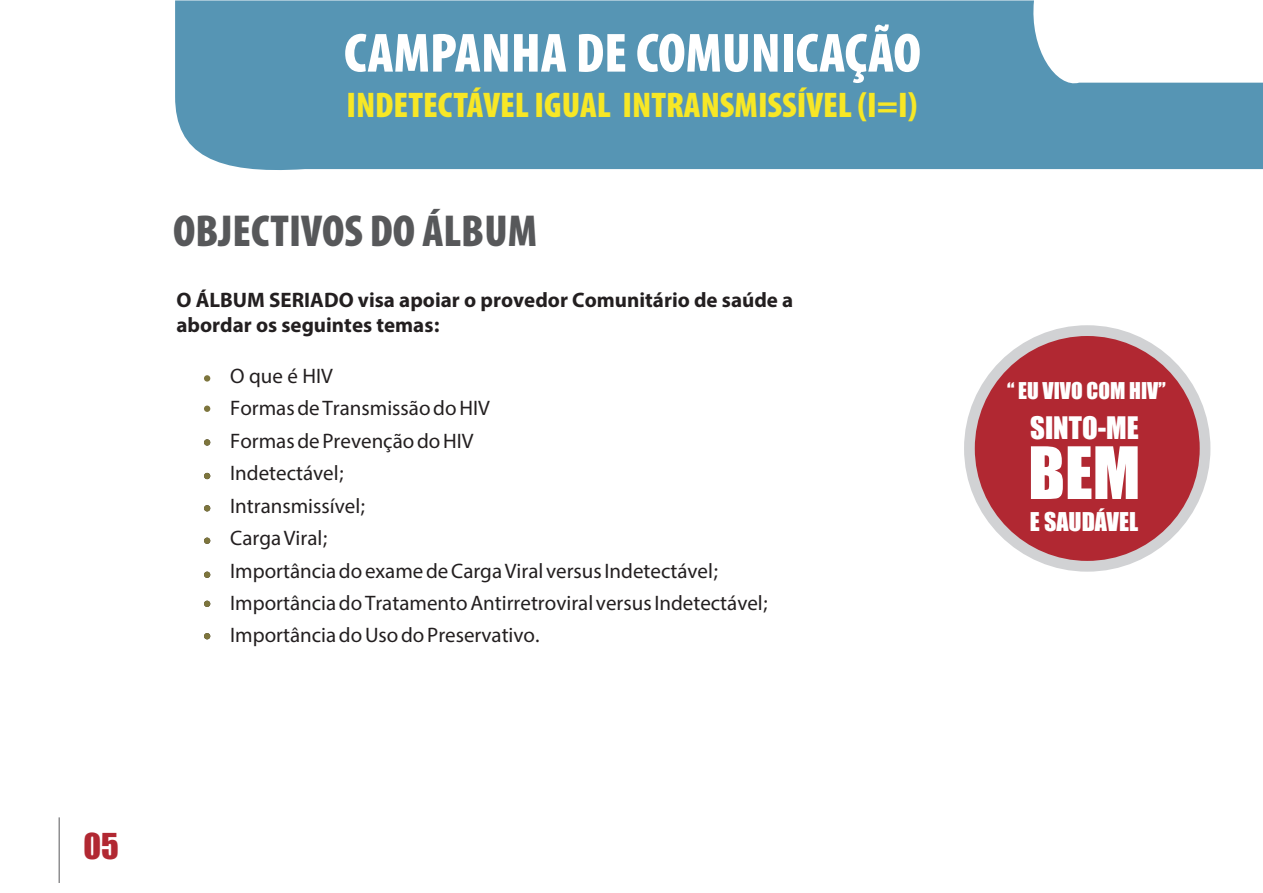
<style>
.page{position:relative;width:1263px;height:893px;background:#fff}
.page>*{position:absolute;margin:0;border:0;box-sizing:border-box;transform-origin:0 0}
.t1{font:66.6px "Impact";color:#fff}
.t2{font:700 55.65px "Myriad Pro";color:#fff}
.t3{font:700 45px "Myriad Pro";color:#57585a}
.t4{font:700 35.85px "Myriad Pro";color:#f7e726}
.t5{font:33px "Impact";color:#b12832}
.t6{font:28.65px "Impact";color:#fff}
.t7{font:24px "Impact";color:#fff}
.t8{font:21.45px "Impact";color:#fff}
.t9{font:21px/32.4px "Myriad Hebrew";color:#231f20}
.t10{font:700 21px/25px "Myriad Hebrew";color:#231f20}
</style>
<div class="page">
<svg style="left:175px;top:0;width:1088px;height:170px;background:#68a0bc"></svg>
<hr style="left:59px;top:817px;width:1px;height:66px;background:#57585a">
<svg style="left:961px;top:322px;width:252px;height:253px;fill:#d1d2d4"></svg>
<div style="left:958px;top:319px;width:258px;height:259px;border:6px solid #fff;border-radius:50%"></div>
<div style="left:975px;top:336px;width:225px;height:225px;background:#b12832;border-radius:50%"></div>
<div style="left:204px;top:375px;width:6px;height:7px;background:#7d753d;border-radius:50%"></div>
<svg style="left:204px;top:406px;width:6px;height:6px"></svg>
<div style="left:204px;top:439px;width:6px;height:7px;background:#7d753d;border-radius:50%"></div>
<svg style="left:204px;top:473px;width:6px;height:6px"></svg>
<svg style="left:204px;top:505px;width:6px;height:6px"></svg>
<svg style="left:204px;top:538px;width:6px;height:6px"></svg>
<svg style="left:204px;top:572px;width:6px;height:6px"></svg>
<svg style="left:204px;top:601px;width:6px;height:6px"></svg>
<svg style="left:204px;top:633px;width:6px;height:6px"></svg>
<h2 class="t2" style="left:344px;top:24px;width:578px">CAMPANHA DE COMUNICAÇÃO</h2>
<h3 class="t4" style="left:346px;top:87px;width:572px">INDETECTÁVEL IGUAL INTRANSMISSÍVEL (I=I)</h3>
<h3 class="t3" style="left:173px;top:208px;width:365px">OBJECTIVOS DO ÁLBUM</h3>
<p class="t10" style="left:176px;top:288px;width:618px">O ÁLBUM SERIADO visa apoiar o provedor Comunitário de saúde a abordar os seguintes temas:</p>
<p class="t9" style="left:230px;top:360px;width:540px">O que é HIV<br>Formas de Transmissão do HIV<br>Formas de Prevenção do HIV<br>Indetectável;<br>Intransmissível;<br>Carga Viral;<br>Importância do exame de Carga Viral versus Indetectável;<br>Importância do Tratamento Antirretroviral versus Indetectável;<br>Importância do Uso do Preservativo.</p>
<h3 class="t5" style="left:83px;top:827px;width:37px">05</h3>
<p class="t8" style="left:1007px;top:379px;width:160px">“ EU VIVO COM HIV”</p>
<h3 class="t6" style="left:1030px;top:411px;width:110px">SINTO-ME</h3>
<h1 class="t1" style="left:1028px;top:435px;width:114px">BEM</h1>
<p class="t7" style="left:1030px;top:508px;width:110px">E SAUDÁVEL</p>
</div>
